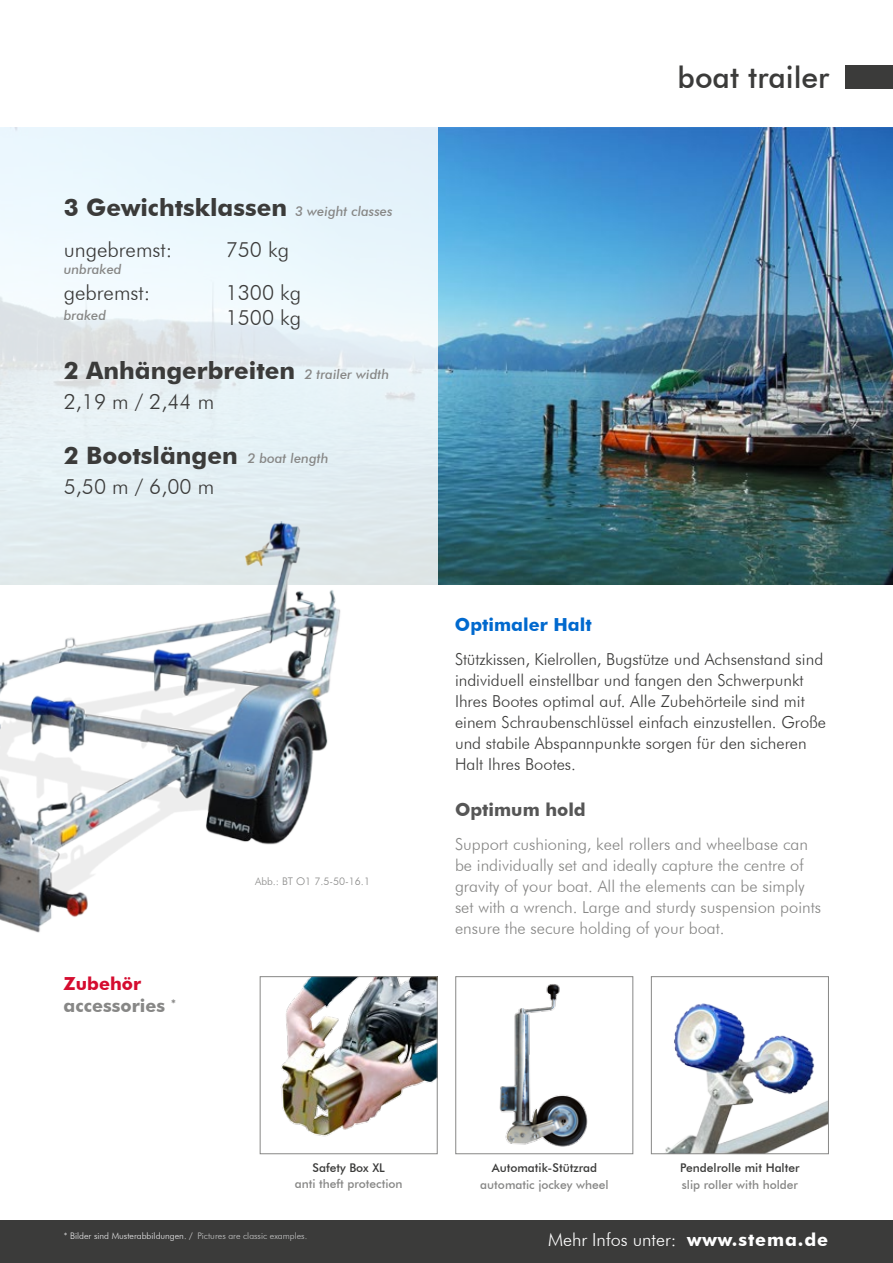
<style>
.page{position:relative;width:893px;height:1263px;background:#fff}
.page>*{position:absolute;margin:0;border:0;box-sizing:border-box;transform-origin:0 0}
.t1{font:500 30px "Futura BT";color:#3b3b3a}
.t2{font:700 24px "Futura BT";color:#3b3b3a}
.t3{font:300 21px/25.2px "Futura BT";color:#3b3b3a}
.t4{font:300 18px "Futura BT";color:#fff}
.t5{font:700 18px/21.6px "Futura BT";color:#878786}
.t6{font:700 18px "Futura BT";color:#0069ce}
.t7{font:700 18px "Futura BT";color:#565656}
.t8{font:300 16.5px/21px "Futura BT";color:#3b3b3a}
.t9{font:300 16.5px/21px "Futura BT";color:#878786}
.t10{font:italic 500 13.5px "Futura BT";color:#878786}
.t11{font:500 12px "Futura BT";color:#878786}
.t12{font:500 12px "Futura BT";color:#3b3b3a}
.t13{font:300 10.5px "Futura BT";color:#878786}
.t14{font:300 9px "Futura BT";color:#ececed}
.s1{color:#d50c2f}
.s2{color:#c5c6c6}
.s3{font-weight:700}
</style>
<div class="page">
<img style="left:437px;top:127px;width:456px;height:457px">
<div style="left:0;top:1221px;width:893px;height:42px;background:#3b3b3a"></div>
<div style="left:845px;top:65px;width:48px;height:23px;background:#3b3b3a"></div>
<img style="left:281px;top:978px;width:154px;height:159px">
<div style="left:260px;top:976px;width:177px;height:178px;border:1px solid #878786"></div>
<div style="left:456px;top:976px;width:177px;height:178px;border:1px solid #878786"></div>
<img style="left:665px;top:1003px;width:162px;height:149px">
<div style="left:651px;top:976px;width:178px;height:178px;border:1px solid #878786"></div>
<svg style="left:0;top:127px;width:437px;height:458px;background:#e6f1f6"></svg>
<img style="left:0;top:520px;width:358px;height:413px">
<img style="left:499px;top:984px;width:89px;height:163px">
<h2 class="t2" style="left:64px;top:193px;width:225px">3 Gewichtsklassen</h2>
<p class="t3" style="left:64px;top:236px;width:110px">ungebremst:</p>
<p class="t3" style="left:226px;top:236px;width:65px">750 kg</p>
<p class="t3" style="left:64px;top:280px;width:88px">gebremst:</p>
<p class="t3" style="left:226px;top:280px;width:77px">1300 kg<br>1500 kg</p>
<h2 class="t2" style="left:64px;top:356px;width:233px">2 Anhängerbreiten</h2>
<p class="t3" style="left:64px;top:389px;width:152px">2,19 m / 2,44 m</p>
<h2 class="t2" style="left:64px;top:441px;width:175px">2 Bootslängen</h2>
<p class="t3" style="left:64px;top:474px;width:152px">5,50 m / 6,00 m</p>
<p class="t10" style="left:295px;top:203px;width:99px">3 weight classes</p>
<p class="t10" style="left:64px;top:261px;width:59px">unbraked</p>
<p class="t10" style="left:64px;top:307px;width:44px">braked</p>
<p class="t10" style="left:305px;top:366px;width:86px">2 trailer width</p>
<p class="t10" style="left:247px;top:450px;width:83px">2 boat length</p>
<p class="t5" style="left:64px;top:973px;width:114px"><span class="s1">Zubehör </span>accessories <sup>*</sup></p>
<p class="t13" style="left:255px;top:875px;width:116px">Abb.: BT O1 7.5-50-16.1</p>
<h1 class="t1" style="left:677px;top:59px;width:153px">boat trailer</h1>
<p class="t6" style="left:455px;top:613px;width:138px">Optimaler Halt</p>
<p class="t8" style="left:455px;top:649px;width:373px">Stützkissen, Kielrollen, Bugstütze und Achsenstand sind individuell einstellbar und fangen den Schwerpunkt Ihres Bootes optimal auf. Alle Zubehörteile sind mit einem Schraubenschlüssel einfach einzustellen. Große und stabile Abspannpunkte sorgen für den sicheren Halt Ihres Bootes.</p>
<p class="t7" style="left:455px;top:798px;width:132px">Optimum hold</p>
<p class="t9" style="left:455px;top:834px;width:368px">Support cushioning, keel rollers and wheelbase can be individually set and ideally capture the centre of gravity of your boat. All the elements can be simply set with a wrench. Large and sturdy suspension points ensure the secure holding of your boat.</p>
<p class="t12" style="left:312px;top:1160px;width:74px">Safety Box XL</p>
<p class="t11" style="left:295px;top:1177px;width:109px">anti theft protection</p>
<p class="t14" style="left:64px;top:1230px;width:245px">* Bilder sind Musterabbildungen. / <span class="s2">Pictures are classic examples.</span></p>
<p class="t12" style="left:492px;top:1160px;width:107px">Automatik-Stützrad</p>
<p class="t11" style="left:480px;top:1177px;width:130px">automatic jockey wheel</p>
<p class="t12" style="left:680px;top:1160px;width:121px">Pendelrolle mit Halter</p>
<p class="t11" style="left:682px;top:1177px;width:118px">slip roller with holder</p>
<p class="t4" style="left:548px;top:1228px;width:282px">Mehr Infos unter: <span class="s3">www.stema.de</span></p>
</div>
